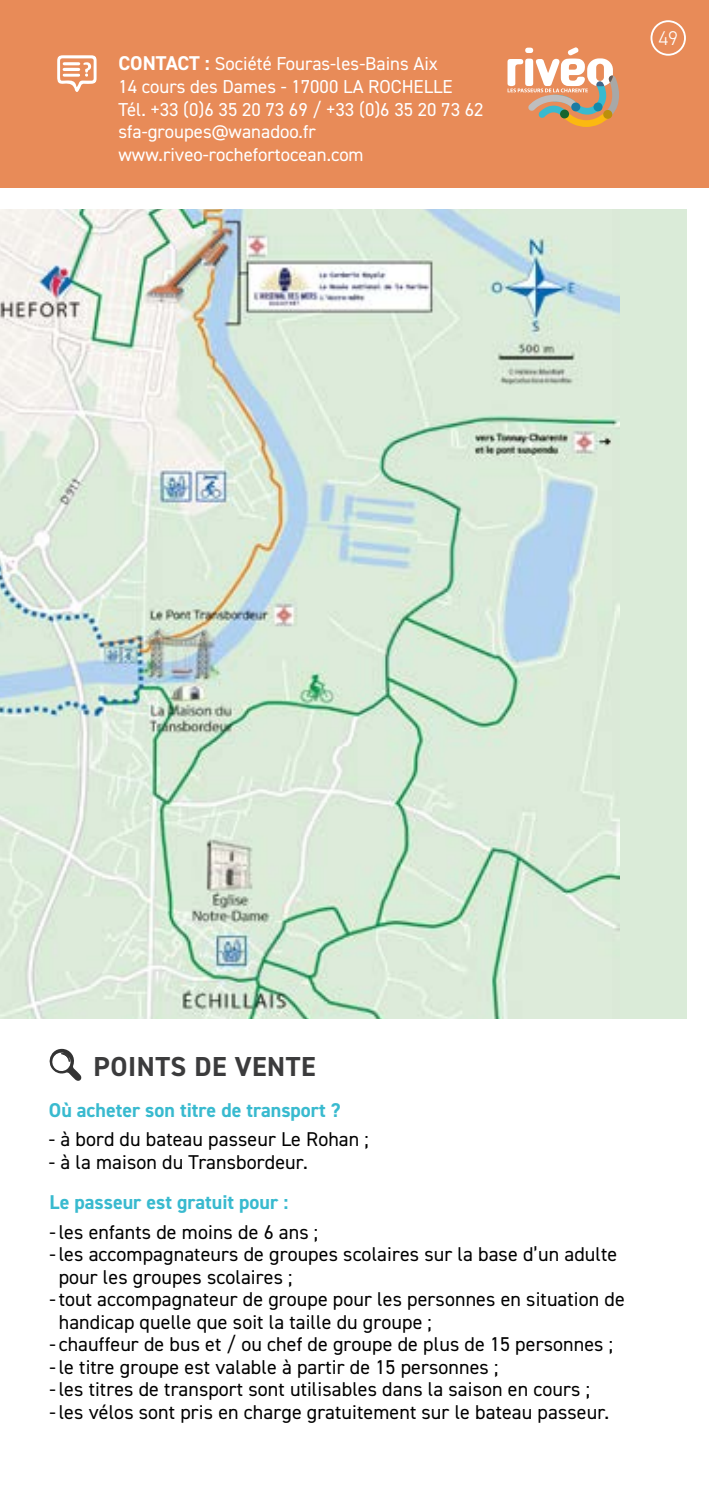
<style>
.page{position:relative;width:709px;height:1489px;background:#fff}
.page>*{position:absolute;margin:0;border:0;box-sizing:border-box;transform-origin:0 0}
.t1{font:700 27.5px "DIN2014";letter-spacing:.02em;color:#3b3b3c}
.t2{font:20px/22.5px "DIN2014";letter-spacing:.005em;color:#000}
.t3{font:700 20px "DIN2014";color:#39bacf}
.t4{font:300 20px "DIN2014";color:#fff}
.t5{font:18.75px/22.5px "DIN2014";color:#fff}
.s1{font-weight:700;font-size:20px}
</style>
<div class="page">
<div style="left:0;top:0;width:709px;height:188px;background:#e88b58"></div>
<div style="left:0;top:209px;width:686px;height:809px;background:#daebd8"></div>
<img style="left:0;top:209px;width:619px;height:809px">
<svg style="left:57px;top:55px;width:40px;height:37px"></svg>
<svg style="left:49px;top:1048px;width:33px;height:33px"></svg>
<svg style="left:507px;top:47px;width:112px;height:80px"></svg>
<div style="left:603px;top:110px;width:9px;height:9px;background:#bc8f0c;border-radius:50%"></div>
<div style="left:560px;top:110px;width:9px;height:8px;background:#16652e;border-radius:50%"></div>
<div style="left:650px;top:20px;width:36px;height:36px;border:2px solid #fff;border-radius:50%"></div>
<p class="t5" style="left:118px;top:52px;width:321px"><span class="s1">CONTACT :</span> Société Fouras-les-Bains Aix</p>
<p class="t5" style="left:118px;top:75px;width:366px">14 cours des Dames - 17000 LA ROCHELLE Tél. +33 (0)6 35 20 73 69 / +33 (0)6 35 20 73 62 sfa-groupes@wanadoo.fr www.riveo-rochefortocean.com</p>
<p class="t4" style="left:658px;top:26px;width:21px">49</p>
<h1 class="t1" style="left:94px;top:1047px;width:223px">POINTS DE VENTE</h1>
<p class="t3" style="left:49px;top:1096px;width:293px">Où acheter son titre de transport ?</p>
<p class="t2" style="left:49px;top:1127px;width:321px">- à bord du bateau passeur Le Rohan ;</p>
<p class="t2" style="left:49px;top:1150px;width:260px">- à la maison du Transbordeur.</p>
<p class="t3" style="left:50px;top:1188px;width:240px">Le passeur est gratuit pour :</p>
<p class="t2" style="left:50px;top:1220px;width:270px">-les enfants de moins de 6 ans ;</p>
<p class="t2" style="left:50px;top:1242px;width:569px">-les accompagnateurs de groupes scolaires sur la base d’un adulte</p>
<p class="t2" style="left:59px;top:1265px;width:235px">pour les groupes scolaires ;</p>
<p class="t2" style="left:50px;top:1287px;width:576px">-tout accompagnateur de groupe pour les personnes en situation de</p>
<p class="t2" style="left:59px;top:1310px;width:375px">handicap quelle que soit la taille du groupe ;</p>
<p class="t2" style="left:50px;top:1332px;width:565px">- chauffeur de bus et / ou chef de groupe de plus de 15 personnes ; -le titre groupe est valable à partir de 15 personnes ;<br>-les titres de transport sont utilisables dans la saison en cours ; -les vélos sont pris en charge gratuitement sur le bateau passeur.</p>
</div>
